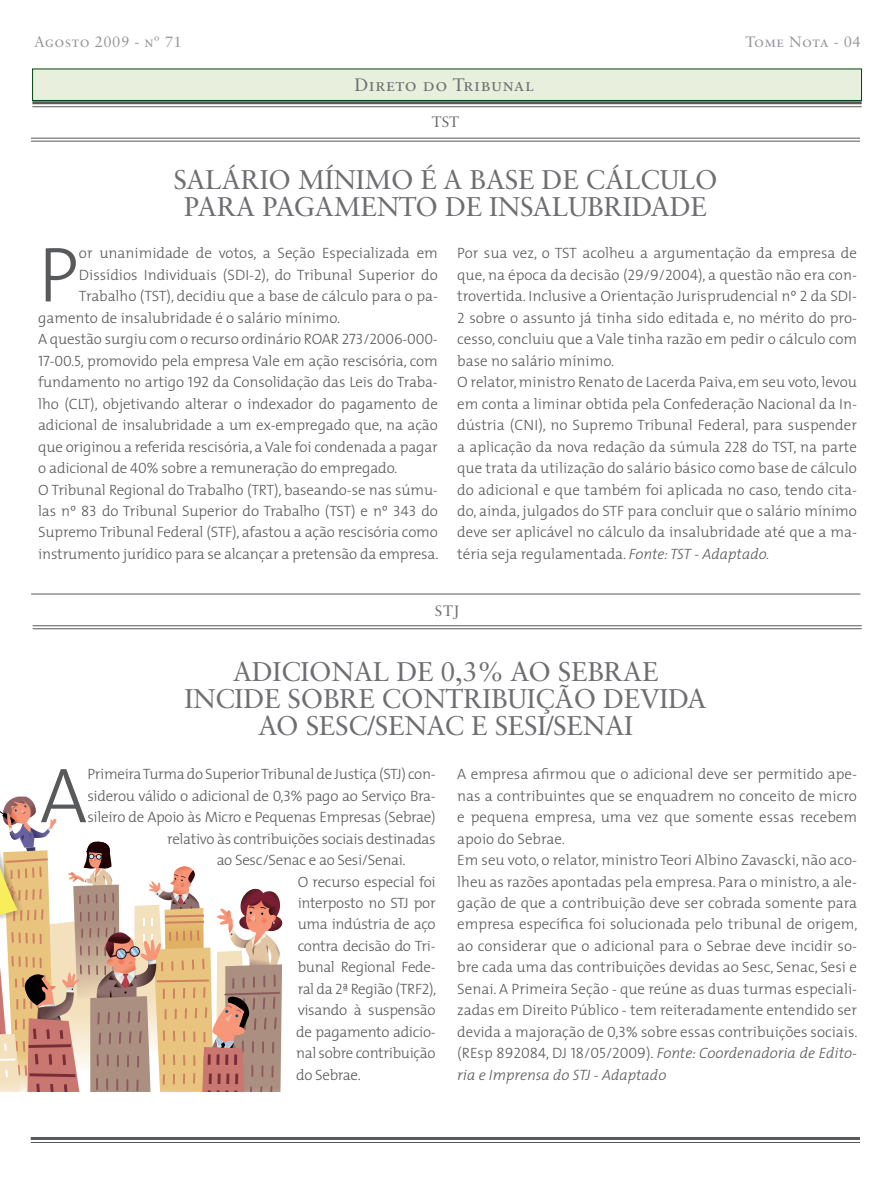
<style>
.page{position:relative;width:893px;height:1191px;background:#fff}
.page>*{position:absolute;margin:0;border:0;box-sizing:border-box;transform-origin:0 0}
.t1{font:300 78.6px "The Mix";color:#58595b}
.t2{font:27px/27px "Sabon Roman SC";letter-spacing:-.01em;color:#6d6e71;text-align:center}
.t3{font:18px "Sabon Roman SC";letter-spacing:.03em;color:#6d6e71}
.t4{font:300 15px/21.5px "The Mix";color:#58595b}
.t5{font:300 15px "The Mix";letter-spacing:-.02em;color:#58595b}
.t6{font:15px "Sabon Roman SC";letter-spacing:.03em;color:#939598}
.t7{font:15px "Sabon Roman SC";letter-spacing:.015em;color:#6d6e71}
.s1{font-family:"Sabon"}
.s2{font-family:"The Mix Light Caps";font-weight:400}
.s3{font-style:italic}
</style>
<div class="page">
<div style="left:32px;top:69px;width:830px;height:32px;background:#e8f0dd;border:1px solid #004510"></div>
<hr style="left:32px;top:101px;width:830px;height:3px;background:#58595b">
<hr style="left:32px;top:106px;width:830px;height:1px;background:#58595b">
<hr style="left:31px;top:138px;width:829px;height:1px;background:#58595b">
<hr style="left:31px;top:141px;width:829px;height:1px;background:#58595b">
<hr style="left:33px;top:625px;width:829px;height:1px;background:#58595b">
<hr style="left:33px;top:628px;width:829px;height:1px;background:#58595b">
<hr style="left:31px;top:594px;width:829px;height:1px;background:#58595b">
<hr style="left:31px;top:1137px;width:829px;height:3px;background:#58595b">
<hr style="left:31px;top:1142px;width:829px;height:1px;background:#58595b">
<svg style="left:0;top:796px;width:283px;height:296px"></svg>
<p class="t6" style="left:34px;top:33px;width:149px">Agosto <span class="s1">2009</span> - nº <span class="s1">71</span></p>
<p class="t6" style="left:745px;top:33px;width:117px">Tome Nota - <span class="s1">04</span></p>
<p class="t3" style="left:354px;top:74px;width:181px">Direto do Tribunal</p>
<p class="t7" style="left:432px;top:113px;width:29px">TST</p>
<h2 class="t2" style="left:174px;top:166px;width:545px">SALÁRIO MÍNIMO É A BASE DE CÁLCULO<br>PARA PAGAMENTO DE INSALUBRIDADE</h2>
<p class="t4" style="left:457px;top:242px;width:401px">Por sua vez, o TST acolheu a argumentação da empresa de que, na época da decisão (<span class="s2">29/9/2004</span>), a questão não era con&shy;trovertida. Inclusive a Orientação Jurisprudencial nº <span class="s2">2</span> da SDI-<span class="s2">2</span> sobre o assunto já tinha sido editada e, no mérito do pro&shy;cesso, concluiu que a Vale tinha razão em pedir o cálculo com base no salário mínimo.<br>O relator, ministro Renato de Lacerda Paiva, em seu voto, levou em conta a liminar obtida pela Confederação Nacional da In&shy;dústria (CNI), no Supremo Tribunal Federal, para suspender a aplicação da nova redação da súmula <span class="s2">228</span> do TST, na parte que trata da utilização do salário básico como base de cálculo do adicional e que também foi aplicada no caso, tendo cita&shy;do, ainda, julgados do STF para concluir que o salário mínimo deve ser aplicável no cálculo da insalubridade até que a ma&shy;téria seja regulamentada. <span class="s3">Fonte: TST - Adaptado.</span></p>
<h1 class="t1" style="left:38px;top:210px;width:42px">P</h1>
<p class="t4" style="left:79px;top:242px;width:360px">or unanimidade de votos, a Seção Especializada em</p>
<p class="t4" style="left:79px;top:264px;width:360px">Dissídios Individuais (SDI-<span class="s2">2</span>), do Tribunal Superior do</p>
<p class="t4" style="left:79px;top:285px;width:360px">Trabalho (TST), decidiu que a base de cálculo para o pa-</p>
<p class="t4" style="left:38px;top:306px;width:304px">gamento de insalubridade é o salário mínimo.</p>
<p class="t4" style="left:38px;top:328px;width:401px">A questão surgiu com o recurso ordinário ROAR <span class="s2">273/2006-000-</span></p>
<p class="t4" style="left:38px;top:349px;width:401px"><span class="s2">17-00.5</span>, promovido pela empresa Vale em ação rescisória, com</p>
<p class="t4" style="left:38px;top:371px;width:401px">fundamento no artigo <span class="s2">192</span> da Consolidação das Leis do Traba-</p>
<p class="t4" style="left:38px;top:392px;width:401px">lho (CLT), objetivando alterar o indexador do pagamento de</p>
<p class="t4" style="left:38px;top:414px;width:401px">adicional de insalubridade a um ex-empregado que, na ação</p>
<p class="t4" style="left:38px;top:435px;width:401px">que originou a referida rescisória, a Vale foi condenada a pagar</p>
<p class="t4" style="left:38px;top:457px;width:361px">o adicional de <span class="s2">40</span>% sobre a remuneração do empregado.</p>
<p class="t4" style="left:38px;top:478px;width:401px">O Tribunal Regional do Trabalho (TRT), baseando-se nas súmu-</p>
<p class="t4" style="left:38px;top:500px;width:401px">las nº <span class="s2">83</span> do Tribunal Superior do Trabalho (TST) e nº <span class="s2">343</span> do</p>
<p class="t4" style="left:38px;top:521px;width:401px">Supremo Tribunal Federal (STF), afastou a ação rescisória como</p>
<p class="t4" style="left:38px;top:542px;width:402px">instrumento jurídico para se alcançar a pretensão da empresa.</p>
<p class="t7" style="left:435px;top:601px;width:26px">STJ</p>
<h2 class="t2" style="left:184px;top:658px;width:524px">ADICIONAL DE <span class="s1">0,3</span>% AO SEBRAE<br>INCIDE SOBRE CONTRIBUIÇÃO DEVIDA<br>AO SESC/SENAC E SESI/SENAI</h2>
<p class="t4" style="left:457px;top:763px;width:402px">A empresa afirmou que o adicional deve ser permitido ape&shy;nas a contribuintes que se enquadrem no conceito de micro e pequena empresa, uma vez que somente essas recebem apoio do Sebrae.<br>Em seu voto, o relator, ministro Teori Albino Zavascki, não aco&shy;lheu as razões apontadas pela empresa. Para o ministro, a ale&shy;gação de que a contribuição deve ser cobrada somente para empresa específica foi solucionada pelo tribunal de origem, ao considerar que o adicional para o Sebrae deve incidir so&shy;bre cada uma das contribuições devidas ao Sesc, Senac, Sesi e Senai. A Primeira Seção - que reúne as duas turmas especiali&shy;zadas em Direito Público - tem reiteradamente entendido ser devida a majoração de <span class="s2">0,3</span>% sobre essas contribuições sociais. (REsp <span class="s2">892084</span>, DJ <span class="s2">18/05/2009</span>). <span class="s3">Fonte: Coordenadoria de Edito&shy;ria e Imprensa do STJ - Adaptado</span></p>
<h1 class="t1" style="left:40px;top:730px;width:49px">A</h1>
<p class="t5" style="left:87px;top:762px;width:350px">Primeira Turma do Superior Tribunal de Justiça (STJ) con-</p>
<p class="t5" style="left:87px;top:783px;width:350px">siderou válido o adicional de <span class="s2">0,3</span>% pago ao Serviço Bra-</p>
<p class="t5" style="left:87px;top:804px;width:350px">sileiro de Apoio às Micro e Pequenas Empresas (Sebrae)</p>
<p class="t5" style="left:167px;top:826px;width:270px">relativo às contribuições sociais destinadas</p>
<p class="t5" style="left:217px;top:847px;width:191px">ao Sesc/Senac e ao Sesi/Senai.</p>
<p class="t5" style="left:298px;top:869px;width:139px">O recurso especial foi</p>
<p class="t5" style="left:298px;top:890px;width:139px">interposto no STJ por</p>
<p class="t5" style="left:298px;top:912px;width:139px">uma indústria de aço</p>
<p class="t5" style="left:298px;top:933px;width:139px">contra decisão do Tri-</p>
<p class="t5" style="left:298px;top:955px;width:139px">bunal Regional Fede-</p>
<p class="t5" style="left:298px;top:976px;width:140px">ral da <span class="s2">2ª</span> Região (TRF<span class="s2">2</span>),</p>
<p class="t5" style="left:298px;top:997px;width:139px">visando à suspensão</p>
<p class="t5" style="left:296px;top:1019px;width:141px">de pagamento adicio-</p>
<p class="t5" style="left:296px;top:1040px;width:141px">nal sobre contribuição</p>
<p class="t5" style="left:296px;top:1062px;width:66px">do Sebrae.</p>
</div>
